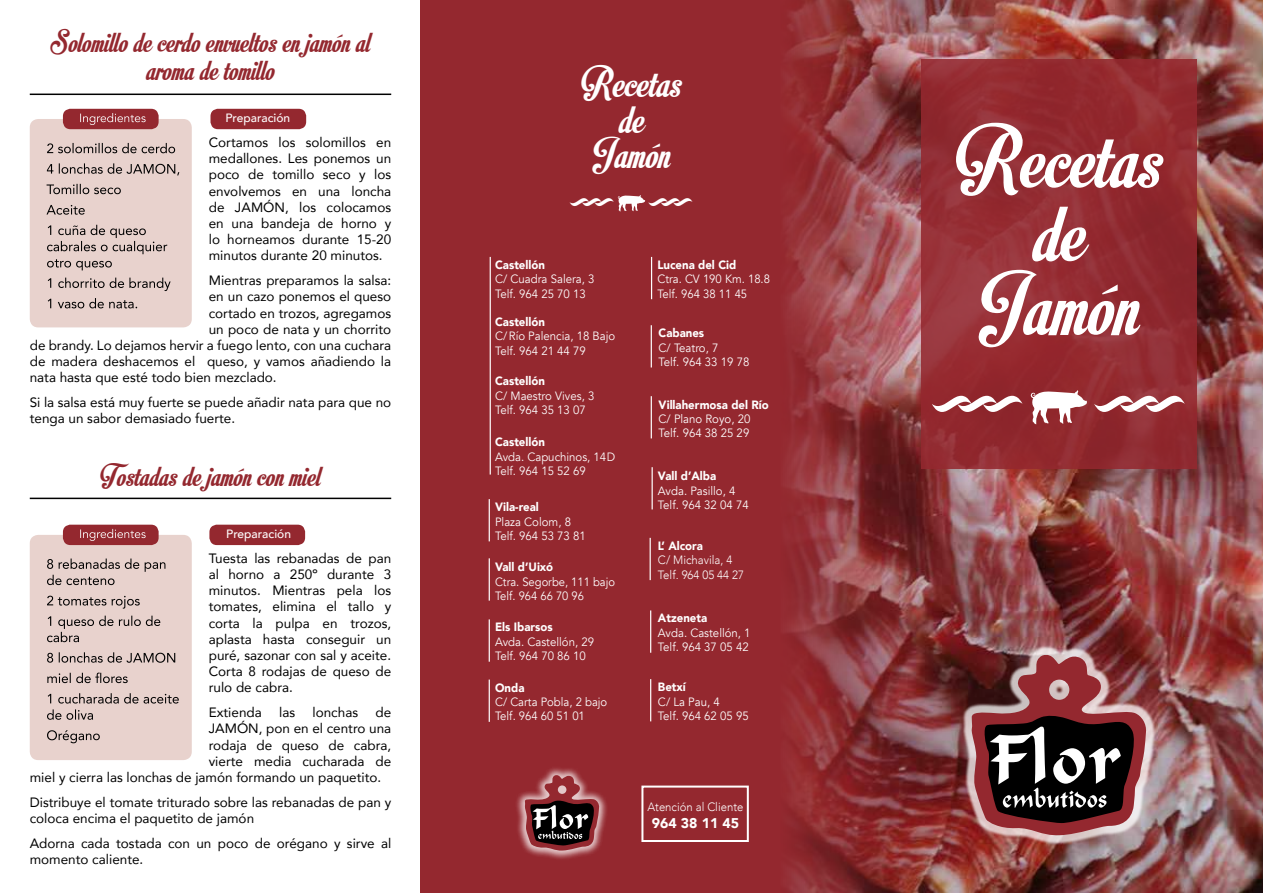
<style>
.page{position:relative;width:1263px;height:893px;background:#fff}
.page>*{position:absolute;margin:0;border:0;box-sizing:border-box;transform-origin:0 0}
.t1{font:90px/73.5px "Motion Picture Personal Use";color:#fff;text-align:center}
.t2{font:43.65px/35.7px "Motion Picture Personal Use";color:#fff;text-align:center}
.t3{font:31.5px/28.5px "Motion Picture Personal Use";color:#94282f;text-align:center}
.t4{font:900 14.1px "Avenir";color:#fff}
.t5{font:13.5px/16.2px "Avenir";color:#000}
.t6{font:12px/14.4px "Avenir";color:#fff;scale:.95 1}
.t7{font:900 12px "Avenir";color:#fff;scale:.95 1}
.t8{font:12px/14.4px "Avenir";color:#fff;scale:.94 1}
.t9{font:12px/14.4px "Avenir";color:#fff;scale:.93 1}
.t10{font:300 12px/14.4px "Avenir";color:#fff;scale:.95 1}
.t11{font:500 12px "Avenir";color:#fff}
.t12{font:300 12px "Avenir";color:#fff;scale:.94 1}
</style>
<div class="page">
<div style="left:209px;top:525px;width:96px;height:20px;background:#94282f;border-radius:8px"></div>
<div style="left:210px;top:109px;width:96px;height:20px;background:#94282f;border-radius:8px"></div>
<div style="left:420px;top:0;width:834px;height:893px;background:#94282f"></div>
<img style="left:785px;top:0;width:478px;height:893px">
<div style="left:962px;top:645px;width:194px;height:200px;background:#fff;opacity:.75"></div>
<svg style="left:971px;top:652px;width:176px;height:184px"></svg>
<div style="left:515px;top:765px;width:94px;height:95px;background:#fff;opacity:.75"></div>
<svg style="left:525px;top:774px;width:74px;height:77px"></svg>
<div style="left:921px;top:60px;width:275px;height:409px;background:#94282f"></div>
<svg style="left:1031px;top:390px;width:56px;height:34px"></svg>
<div style="left:30px;top:119px;width:162px;height:208px;background:#e8d2cd;border-radius:9px"></div>
<div style="left:30px;top:535px;width:162px;height:225px;background:#e8d2cd;border-radius:9px"></div>
<hr style="left:30px;top:94px;width:361px;height:1px;background:#000">
<div style="left:63px;top:109px;width:96px;height:20px;background:#94282f;border-radius:8px"></div>
<div style="left:63px;top:525px;width:96px;height:20px;background:#94282f;border-radius:8px"></div>
<svg style="left:80px;top:113px;width:66px;height:12px"></svg>
<svg style="left:80px;top:529px;width:66px;height:12px"></svg>
<svg style="left:47px;top:730px;width:53px;height:13px"></svg>
<svg style="left:47px;top:693px;width:132px;height:27px"></svg>
<svg style="left:47px;top:673px;width:81px;height:10px"></svg>
<svg style="left:47px;top:652px;width:128px;height:11px"></svg>
<svg style="left:47px;top:616px;width:113px;height:26px"></svg>
<svg style="left:47px;top:596px;width:93px;height:13px"></svg>
<svg style="left:47px;top:558px;width:118px;height:27px"></svg>
<svg style="left:48px;top:298px;width:89px;height:10px"></svg>
<svg style="left:48px;top:278px;width:123px;height:13px"></svg>
<svg style="left:47px;top:225px;width:120px;height:45px"></svg>
<svg style="left:46px;top:205px;width:39px;height:10px"></svg>
<svg style="left:47px;top:184px;width:74px;height:10px"></svg>
<svg style="left:47px;top:163px;width:132px;height:12px"></svg>
<svg style="left:47px;top:143px;width:128px;height:10px"></svg>
<hr style="left:30px;top:498px;width:361px;height:1px;background:#000">
<hr style="left:490px;top:257px;width:1px;height:218px;background:#fff">
<hr style="left:650px;top:610px;width:1px;height:43px;background:#fff">
<hr style="left:650px;top:679px;width:1px;height:42px;background:#fff">
<hr style="left:651px;top:257px;width:1px;height:42px;background:#fff">
<hr style="left:651px;top:325px;width:1px;height:42px;background:#fff">
<hr style="left:489px;top:499px;width:1px;height:42px;background:#fff">
<hr style="left:651px;top:396px;width:1px;height:42px;background:#fff">
<hr style="left:651px;top:467px;width:2px;height:42px;background:#fff">
<hr style="left:489px;top:558px;width:1px;height:43px;background:#fff">
<hr style="left:489px;top:680px;width:1px;height:42px;background:#fff">
<hr style="left:650px;top:538px;width:1px;height:42px;background:#fff">
<hr style="left:489px;top:619px;width:1px;height:43px;background:#fff">
<div style="left:641px;top:786px;width:108px;height:56px;border:2px solid #fff"></div>
<svg style="left:1130px;top:396px;width:29px;height:16px"></svg>
<svg style="left:617px;top:195px;width:29px;height:16px"></svg>
<h3 class="t3" style="left:51px;top:29px;width:321px">Solomillo de cerdo envueltos en jamón al aroma de tomillo</h3>
<p class="t11" style="left:225px;top:108px;width:66px">Preparación</p>
<p class="t5" style="left:209px;top:134px;width:184px;text-align:justify">Cortamos los solomillos en medallones. Les ponemos un poco de tomillo seco y los envolvemos en una loncha de JAMÓN, los colocamos en una bandeja de horno y lo horneamos durante 15-20 minutos durante 20 minutos.</p>
<p class="t5" style="left:209px;top:272px;width:184px">Mientras preparamos la salsa:</p>
<p class="t5" style="left:209px;top:288px;width:184px">en un cazo ponemos el queso</p>
<p class="t5" style="left:209px;top:304px;width:184px">cortado en trozos, agregamos</p>
<p class="t5" style="left:209px;top:321px;width:184px">un poco de nata y un chorrito</p>
<p class="t5" style="left:30px;top:337px;width:363px">de brandy. Lo dejamos hervir a fuego lento, con una cuchara</p>
<p class="t5" style="left:30px;top:353px;width:363px">de madera deshacemos el queso, y vamos añadiendo la</p>
<p class="t5" style="left:30px;top:369px;width:248px">nata hasta que esté todo bien mezclado.</p>
<p class="t5" style="left:30px;top:394px;width:363px">Si la salsa está muy fuerte se puede añadir nata para que no tenga un sabor demasiado fuerte.</p>
<h3 class="t3" style="left:100px;top:463px;width:222px">Tostadas de jamón con miel</h3>
<p class="t11" style="left:226px;top:524px;width:66px">Preparación</p>
<p class="t5" style="left:209px;top:550px;width:184px;text-align:justify">Tuesta las rebanadas de pan al horno a 250º durante 3 minutos. Mientras pela los tomates, elimina el tallo y corta la pulpa en trozos, aplasta hasta conseguir un puré, sazonar con sal y aceite.<br>Corta 8 rodajas de queso de rulo de cabra.</p>
<p class="t5" style="left:209px;top:704px;width:55px">Extienda</p>
<p class="t5" style="left:279px;top:704px;width:17px">las</p>
<p class="t5" style="left:313px;top:704px;width:47px">lonchas</p>
<p class="t5" style="left:375px;top:704px;width:17px">de</p>
<p class="t5" style="left:209px;top:720px;width:184px">JAMÓN, pon en el centro una</p>
<p class="t5" style="left:209px;top:736px;width:184px">rodaja de queso de cabra,</p>
<p class="t5" style="left:209px;top:753px;width:184px">vierte media cucharada de</p>
<p class="t5" style="left:30px;top:769px;width:353px">miel y cierra las lonchas de jamón formando un paquetito.</p>
<p class="t5" style="left:30px;top:793px;width:363px">Distribuye el tomate triturado sobre las rebanadas de pan y coloca encima el paquetito de jamón</p>
<p class="t5" style="left:30px;top:834px;width:363px">Adorna cada tostada con un poco de orégano y sirve al momento caliente.</p>
<h2 class="t2" style="left:581px;top:67px;width:101px">Recetas de<br>Jamón</h2>
<p class="t7" style="left:495px;top:254px;width:54px">Castellón</p>
<p class="t6" style="left:495px;top:272px;width:106px">C/ Cuadra Salera, 3<br>Telf. 964 25 70 13</p>
<p class="t7" style="left:495px;top:311px;width:54px">Castellón</p>
<p class="t6" style="left:495px;top:329px;width:128px">C/ Río Palencia, 18 Bajo<br>Telf. 964 21 44 79</p>
<p class="t7" style="left:495px;top:371px;width:54px">Castellón</p>
<p class="t6" style="left:495px;top:388px;width:106px">C/ Maestro Vives, 3<br>Telf. 964 35 13 07</p>
<p class="t7" style="left:495px;top:432px;width:54px">Castellón</p>
<p class="t6" style="left:495px;top:449px;width:128px">Avda. Capuchinos, 14 D<br>Telf. 964 15 52 69</p>
<p class="t7" style="left:495px;top:497px;width:48px">Vila-real</p>
<p class="t6" style="left:495px;top:514px;width:97px">Plaza Colom, 8<br>Telf. 964 53 73 81</p>
<p class="t7" style="left:495px;top:557px;width:63px">Vall d’Uixó</p>
<p class="t9" style="left:495px;top:575px;width:130px">Ctra. Segorbe, 111 bajo<br>Telf. 964 66 70 96</p>
<p class="t7" style="left:495px;top:617px;width:62px">Els Ibarsos</p>
<p class="t6" style="left:495px;top:635px;width:106px">Avda. Castellón, 29<br>Telf. 964 70 86 10</p>
<p class="t7" style="left:495px;top:677px;width:32px">Onda</p>
<p class="t8" style="left:495px;top:695px;width:121px">C/ Carta Pobla, 2 bajo<br>Telf. 964 60 51 01</p>
<p class="t7" style="left:657px;top:254px;width:85px">Lucena del Cid</p>
<p class="t8" style="left:657px;top:272px;width:121px">Ctra. CV 190 Km. 18.8<br>Telf. 964 38 11 45</p>
<p class="t7" style="left:658px;top:323px;width:50px">Cabanes</p>
<p class="t6" style="left:658px;top:341px;width:97px">C/ Teatro, 7<br>Telf. 964 33 19 78</p>
<p class="t7" style="left:658px;top:394px;width:118px">Villahermosa del Río</p>
<p class="t6" style="left:658px;top:412px;width:98px">C/ Plano Royo, 20<br>Telf. 964 38 25 29</p>
<p class="t7" style="left:658px;top:466px;width:63px">Vall d’Alba</p>
<p class="t6" style="left:658px;top:483px;width:97px">Avda. Pasillo, 4<br>Telf. 964 32 04 74</p>
<p class="t7" style="left:658px;top:535px;width:49px">L’ Alcora</p>
<p class="t10" style="left:658px;top:553px;width:92px">C/ Michavila, 4<br>Telf. 964 05 44 27</p>
<p class="t7" style="left:658px;top:608px;width:53px">Atzeneta</p>
<p class="t6" style="left:658px;top:626px;width:99px">Avda. Castellón, 1<br>Telf. 964 37 05 42</p>
<p class="t7" style="left:658px;top:677px;width:31px">Betxí</p>
<p class="t6" style="left:658px;top:694px;width:97px">C/ La Pau, 4<br>Telf. 964 62 05 95</p>
<p class="t12" style="left:647px;top:800px;width:104px">Atención al Cliente</p>
<p class="t4" style="left:652px;top:811px;width:89px">964 38 11 45</p>
<h1 class="t1" style="left:956px;top:127px;width:207px">Recetas de<br>Jamón</h1>
</div>
